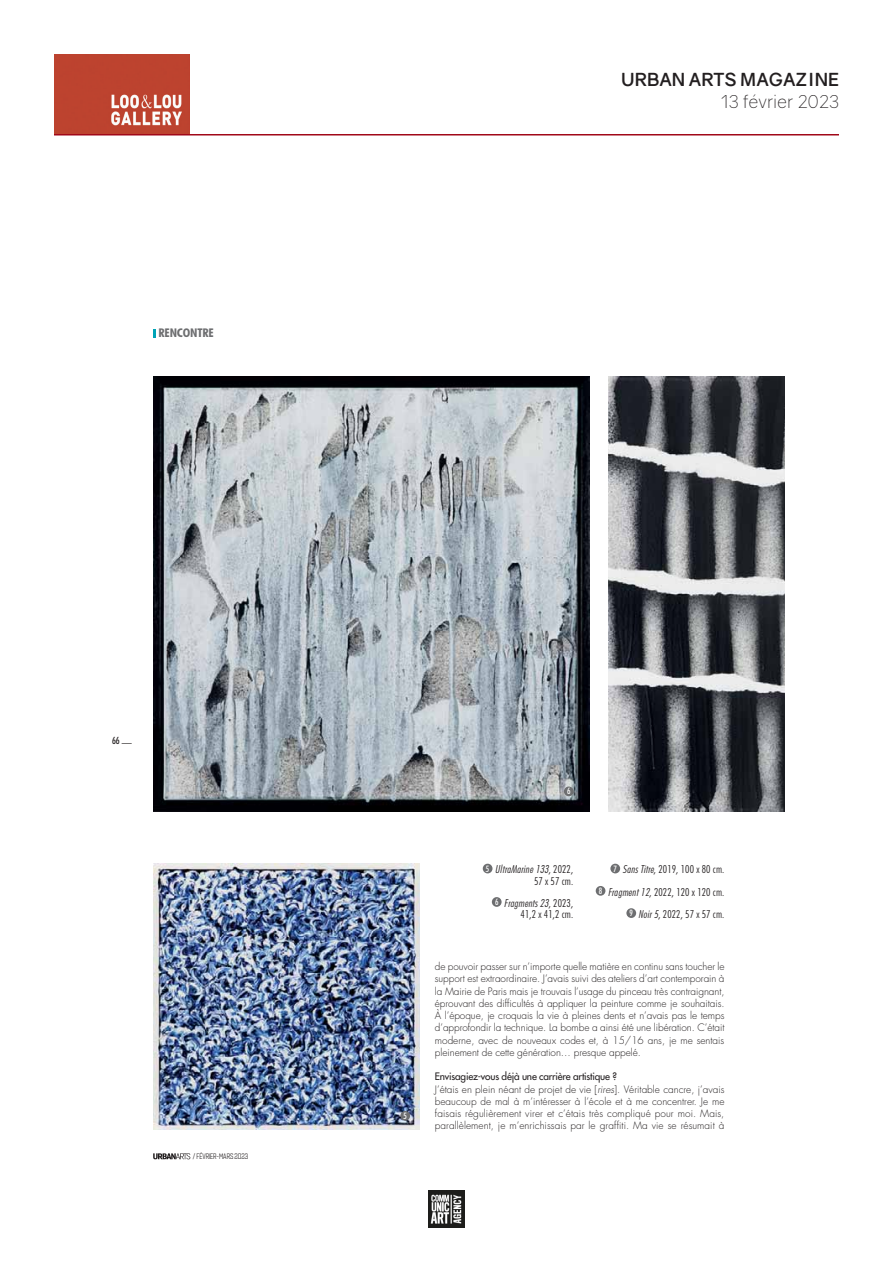
<style>
.page{position:relative;width:893px;height:1263px;background:#fff}
.page>*{position:absolute;margin:0;border:0;box-sizing:border-box;transform-origin:0 0}
.t1{font:700 18px "Gravity";color:#231f20}
.t2{font:300 18px "Gravity";color:#231f20}
.t3{font:700 condensed 12px "Futura BT";letter-spacing:-.01em;color:#6d6e70;scale:1.11 1}
.t4{font:300 condensed 11.1px/22.2px "Futura BT";letter-spacing:.01em;color:#231f20;text-align:right}
.t5{font:italic 300 condensed 11.1px/11.1px "Futura BT";color:#231f20;text-align:right}
.t6{font:300 10.05px/12.3px "Futura";color:#231f20;text-align:justify}
.t7{font:500 condensed 10.05px "Futura BT";color:#231f20}
.t8{font:500 condensed 8.85px "Futura BT";color:#fff}
.t9{font:7.8px "Quarca Con Boo";color:#231f20}
.s1{font-style:normal}
.s2{font-style:italic}
.s3{font-weight:400}
</style>
<div class="page">
<img style="left:54px;top:54px;width:135px;height:80px">
<hr style="left:54px;top:134px;width:785px;height:1px;background:#a10819">
<img style="left:428px;top:1191px;width:37px;height:36px">
<svg style="left:153px;top:329px;width:2px;height:8px"></svg>
<svg style="left:153px;top:1153px;width:37px;height:6px"></svg>
<div style="left:483px;top:864px;width:9px;height:9px;background:#6d6e70;border-radius:50%"></div>
<div style="left:492px;top:897px;width:10px;height:10px;background:#6d6e70;border-radius:50%"></div>
<div style="left:610px;top:864px;width:10px;height:9px;background:#6d6e70;border-radius:50%"></div>
<div style="left:596px;top:886px;width:9px;height:10px;background:#6d6e70;border-radius:50%"></div>
<div style="left:626px;top:908px;width:10px;height:10px;background:#6d6e70;border-radius:50%"></div>
<img style="left:153px;top:376px;width:436px;height:436px">
<img style="left:153px;top:864px;width:266px;height:265px">
<img style="left:608px;top:376px;width:176px;height:436px">
<div style="left:564px;top:786px;width:10px;height:10px;background:#6d6e70;border-radius:50%"></div>
<div style="left:400px;top:1111px;width:10px;height:10px;background:#6d6e70;border-radius:50%"></div>
<p class="t3" style="left:159px;top:326px;width:51px">RENCONTRE</p>
<h1 class="t1" style="left:621px;top:69px;width:219px">URBAN ARTS MAGAZINE</h1>
<h1 class="t2" style="left:721px;top:91px;width:120px">13 février 2023</h1>
<p class="t7" style="left:112px;top:734px;width:21px">66 —</p>
<p class="t9" style="left:193px;top:1152px;width:57px">/ FÉVRIER-MARS 2023</p>
<p class="t8" style="left:567px;top:786px;width:5px">6</p>
<p class="t8" style="left:404px;top:1110px;width:5px">5</p>
<p class="t5" style="left:486px;top:864px;width:89px"><sup>5</sup> UltraMarine133<span class="s1">, 2 0 2 2 ,<br>57 x 57 cm.</span></p>
<p class="t4" style="left:495px;top:897px;width:80px;line-height:11.1px"><sup>6</sup> <span class="s2">Fragments23</span>, 2 0 2 3 ,<br>41,2 x 41,2 cm.</p>
<p class="t4" style="left:599px;top:858px;width:127px"><sup>7</sup> <span class="s2">SansTitre</span>, 2019, 100 x 80 cm.<br><sup>8</sup> <span class="s2">Fragment12</span>, 2022, 120 x 120 cm.<br><sup>9</sup> <span class="s2">Noir5</span>, 2022, 57 x 57 cm.</p>
<p class="t6" style="left:435px;top:960px;width:291px">de pouvoir passer sur n’importe quelle matière en continu sans toucher le support est extraordinaire. J’avais suivi des ateliers d’art contemporain à la Mairie de Paris mais je trouvais l’usage du pinceau très contraignant, éprouvant des difficultés à appliquer la peinture comme je souhaitais.<br>À l’époque, je croquais la vie à pleines dents et n’avais pas le temps d’approfondir la technique. La bombe a ainsi été une libération. C’était moderne, avec de nouveaux codes et, à 15/16 ans, je me sentais pleinement de cette génération… presque appelé.</p>
<p class="t6" style="left:435px;top:1071px;width:291px;text-align:left"><span class="s3">Envisagiez-vous déjà une carrière artistique ?<br></span>J’étais en plein néant de projet de vie [<span class="s2">rires</span>]. Véritable cancre, j’avais beaucoup de mal à m’intéresser à l’école et à me concentrer. Je me faisais régulièrement virer et c’étais très compliqué pour moi. Mais, parallèlement, je m’enrichissais par le graffiti. Ma vie se résumait à</p>
</div>
